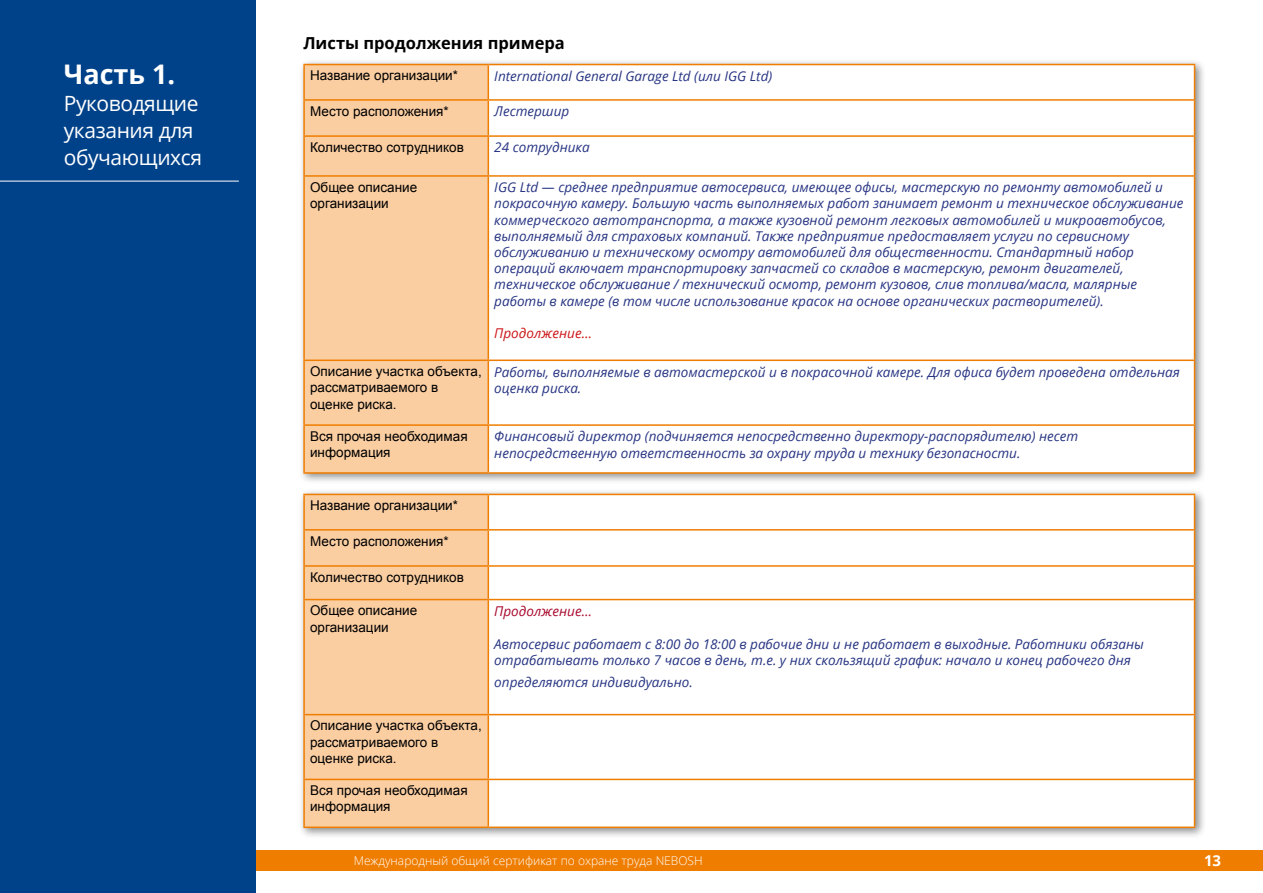
<style>
.page{position:relative;width:1263px;height:893px;background:#fff}
.page>*{position:absolute;margin:0;border:0;box-sizing:border-box;transform-origin:0 0}
.t1{font:700 27px "Open Sans";color:#fff}
.t2{font:21px/27px "Open Sans";letter-spacing:-.02em;color:#fff}
.t3{font:700 16.5px "Open Sans";color:#000}
.t4{font:700 15px "Open Sans";color:#fff}
.t5{font:italic 13.5px/16.2px "Open Sans";color:#283583}
.t6{font:13.5px/16.2px "Arial";color:#000}
.t7{font:italic 13.5px "Open Sans";color:#cd1719}
.t8{font:italic 13.5px "Open Sans";color:#a90a2e}
.t9{font:300 12px "Open Sans";color:#fff}
</style>
<div class="page">
<div style="left:256px;top:850px;width:1007px;height:21px;background:#ef7d00"></div>
<div style="left:0;top:0;width:256px;height:893px;background:#004289"></div>
<hr style="left:0;top:181px;width:239px;height:1px;background:#fff">
<div style="left:298px;top:59px;width:909px;height:426px;background:#000;opacity:.45"></div>
<div style="left:305px;top:65px;width:183px;height:407px;background:#fbcea2"></div>
<svg style="left:489px;top:65px;width:705px;height:407px"></svg>
<hr style="left:488px;top:64px;width:707px;height:1px;background:#ef7d00">
<hr style="left:1194px;top:65px;width:1px;height:34px;background:#ef7d00">
<hr style="left:488px;top:99px;width:707px;height:2px;background:#ef7d00">
<hr style="left:1194px;top:101px;width:1px;height:34px;background:#ef7d00">
<hr style="left:488px;top:135px;width:707px;height:2px;background:#ef7d00">
<hr style="left:1194px;top:137px;width:1px;height:38px;background:#ef7d00">
<hr style="left:488px;top:175px;width:707px;height:2px;background:#ef7d00">
<hr style="left:1194px;top:177px;width:1px;height:183px;background:#ef7d00">
<hr style="left:488px;top:360px;width:707px;height:1px;background:#ef7d00">
<hr style="left:1194px;top:361px;width:1px;height:63px;background:#ef7d00">
<hr style="left:488px;top:424px;width:707px;height:2px;background:#ef7d00">
<hr style="left:1194px;top:426px;width:1px;height:46px;background:#ef7d00">
<hr style="left:488px;top:472px;width:707px;height:2px;background:#ef7d00">
<hr style="left:303px;top:64px;width:185px;height:1px;background:#ef7d00">
<hr style="left:303px;top:65px;width:2px;height:34px;background:#ef7d00">
<hr style="left:488px;top:65px;width:1px;height:34px;background:#ef7d00">
<hr style="left:303px;top:99px;width:185px;height:2px;background:#ef7d00">
<hr style="left:303px;top:101px;width:2px;height:34px;background:#ef7d00">
<hr style="left:488px;top:101px;width:1px;height:34px;background:#ef7d00">
<hr style="left:303px;top:135px;width:185px;height:2px;background:#ef7d00">
<hr style="left:303px;top:137px;width:2px;height:38px;background:#ef7d00">
<hr style="left:488px;top:137px;width:1px;height:38px;background:#ef7d00">
<hr style="left:303px;top:175px;width:185px;height:2px;background:#ef7d00">
<hr style="left:303px;top:177px;width:2px;height:183px;background:#ef7d00">
<hr style="left:488px;top:177px;width:1px;height:183px;background:#ef7d00">
<hr style="left:303px;top:360px;width:185px;height:1px;background:#ef7d00">
<hr style="left:303px;top:361px;width:2px;height:63px;background:#ef7d00">
<hr style="left:488px;top:361px;width:1px;height:63px;background:#ef7d00">
<hr style="left:303px;top:424px;width:185px;height:2px;background:#ef7d00">
<hr style="left:303px;top:426px;width:2px;height:46px;background:#ef7d00">
<hr style="left:488px;top:426px;width:1px;height:46px;background:#ef7d00">
<hr style="left:303px;top:472px;width:185px;height:2px;background:#ef7d00">
<div style="left:298px;top:488px;width:908px;height:351px;background:#000;opacity:.45"></div>
<div style="left:305px;top:495px;width:183px;height:331px;background:#fbcea2"></div>
<svg style="left:489px;top:495px;width:705px;height:331px"></svg>
<hr style="left:488px;top:494px;width:707px;height:1px;background:#ef7d00">
<hr style="left:1194px;top:495px;width:1px;height:34px;background:#ef7d00">
<hr style="left:488px;top:529px;width:707px;height:2px;background:#ef7d00">
<hr style="left:1194px;top:531px;width:1px;height:34px;background:#ef7d00">
<hr style="left:488px;top:565px;width:707px;height:2px;background:#ef7d00">
<hr style="left:1194px;top:567px;width:1px;height:32px;background:#ef7d00">
<hr style="left:488px;top:599px;width:707px;height:1px;background:#ef7d00">
<hr style="left:1194px;top:600px;width:1px;height:114px;background:#ef7d00">
<hr style="left:488px;top:714px;width:707px;height:1px;background:#ef7d00">
<hr style="left:1194px;top:715px;width:1px;height:64px;background:#ef7d00">
<hr style="left:488px;top:779px;width:707px;height:1px;background:#ef7d00">
<hr style="left:1194px;top:780px;width:1px;height:46px;background:#ef7d00">
<hr style="left:488px;top:826px;width:707px;height:2px;background:#ef7d00">
<hr style="left:303px;top:494px;width:185px;height:1px;background:#ef7d00">
<hr style="left:303px;top:495px;width:2px;height:34px;background:#ef7d00">
<hr style="left:488px;top:495px;width:1px;height:34px;background:#ef7d00">
<hr style="left:303px;top:529px;width:185px;height:2px;background:#ef7d00">
<hr style="left:303px;top:531px;width:2px;height:34px;background:#ef7d00">
<hr style="left:488px;top:531px;width:1px;height:34px;background:#ef7d00">
<hr style="left:303px;top:565px;width:185px;height:2px;background:#ef7d00">
<hr style="left:303px;top:567px;width:2px;height:32px;background:#ef7d00">
<hr style="left:488px;top:567px;width:1px;height:32px;background:#ef7d00">
<hr style="left:303px;top:599px;width:185px;height:1px;background:#ef7d00">
<hr style="left:303px;top:600px;width:2px;height:114px;background:#ef7d00">
<hr style="left:488px;top:600px;width:1px;height:114px;background:#ef7d00">
<hr style="left:303px;top:714px;width:185px;height:1px;background:#ef7d00">
<hr style="left:303px;top:715px;width:2px;height:64px;background:#ef7d00">
<hr style="left:488px;top:715px;width:1px;height:64px;background:#ef7d00">
<hr style="left:303px;top:779px;width:185px;height:1px;background:#ef7d00">
<hr style="left:303px;top:780px;width:2px;height:46px;background:#ef7d00">
<hr style="left:488px;top:780px;width:1px;height:46px;background:#ef7d00">
<hr style="left:303px;top:826px;width:185px;height:2px;background:#ef7d00">
<h1 class="t1" style="left:64px;top:55px;width:113px">Часть 1.</h1>
<h2 class="t2" style="left:64px;top:89px;width:140px">Руководящие указания для обучающихся</h2>
<p class="t3" style="left:303px;top:31px;width:263px">Листы продолжения примера</p>
<p class="t6" style="left:310px;top:68px;width:149px">Название организации*</p>
<p class="t5" style="left:494px;top:67px;width:279px">International General Garage Ltd (или IGG Ltd)</p>
<p class="t6" style="left:310px;top:103px;width:140px">Место расположения*</p>
<p class="t5" style="left:494px;top:103px;width:76px">Лестершир</p>
<p class="t6" style="left:310px;top:139px;width:155px">Количество сотрудников</p>
<p class="t5" style="left:494px;top:139px;width:97px">24 сотрудника</p>
<p class="t6" style="left:310px;top:179px;width:109px">Общее описание организации</p>
<p class="t5" style="left:494px;top:179px;width:691px">IGG Ltd — среднее предприятие автосервиса, имеющее офисы, мастерскую по ремонту автомобилей и покрасочную камеру. Большую часть выполняемых работ занимает ремонт и техническое обслуживание коммерческого автотранспорта, а также кузовной ремонт легковых автомобилей и микроавтобусов, выполняемый для страховых компаний. Также предприятие предоставляет услуги по сервисному обслуживанию и техническому осмотру автомобилей для общественности. Стандартный набор операций включает транспортировку запчастей со складов в мастерскую, ремонт двигателей, техническое обслуживание / технический осмотр, ремонт кузовов, слив топлива/масла, малярные работы в камере (в том числе использование красок на основе органических растворителей).</p>
<p class="t7" style="left:494px;top:324px;width:99px">Продолжение…</p>
<p class="t6" style="left:310px;top:363px;width:173px">Описание участка объекта, рассматриваемого в оценке риска.</p>
<p class="t5" style="left:494px;top:363px;width:687px">Работы, выполняемые в автомастерской и в покрасочной камере. Для офиса будет проведена отдельная оценка риска.</p>
<p class="t6" style="left:310px;top:428px;width:159px">Вся прочая необходимая информация</p>
<p class="t5" style="left:494px;top:428px;width:585px">Финансовый директор (подчиняется непосредственно директору-распорядителю) несет непосредственную ответственность за охрану труда и технику безопасности.</p>
<p class="t6" style="left:310px;top:498px;width:149px">Название организации*</p>
<p class="t6" style="left:310px;top:533px;width:140px">Место расположения*</p>
<p class="t6" style="left:310px;top:569px;width:155px">Количество сотрудников</p>
<p class="t6" style="left:310px;top:603px;width:109px">Общее описание организации</p>
<p class="t8" style="left:494px;top:602px;width:99px">Продолжение…</p>
<p class="t5" style="left:494px;top:635px;width:651px">Автосервис работает с 8:00 до 18:00 в рабочие дни и не работает в выходные. Работники обязаны отрабатывать только 7 часов в день, т.е. у них скользящий график: начало и конец рабочего дня</p>
<p class="t5" style="left:494px;top:674px;width:200px">определяются индивидуально.</p>
<p class="t6" style="left:310px;top:718px;width:173px">Описание участка объекта, рассматриваемого в оценке риска.</p>
<p class="t6" style="left:310px;top:782px;width:159px">Вся прочая необходимая информация</p>
<p class="t9" style="left:354px;top:853px;width:351px">Международный общий сертификат по охране труда NEBOSH</p>
<p class="t4" style="left:1204px;top:850px;width:19px">13</p>
</div>
